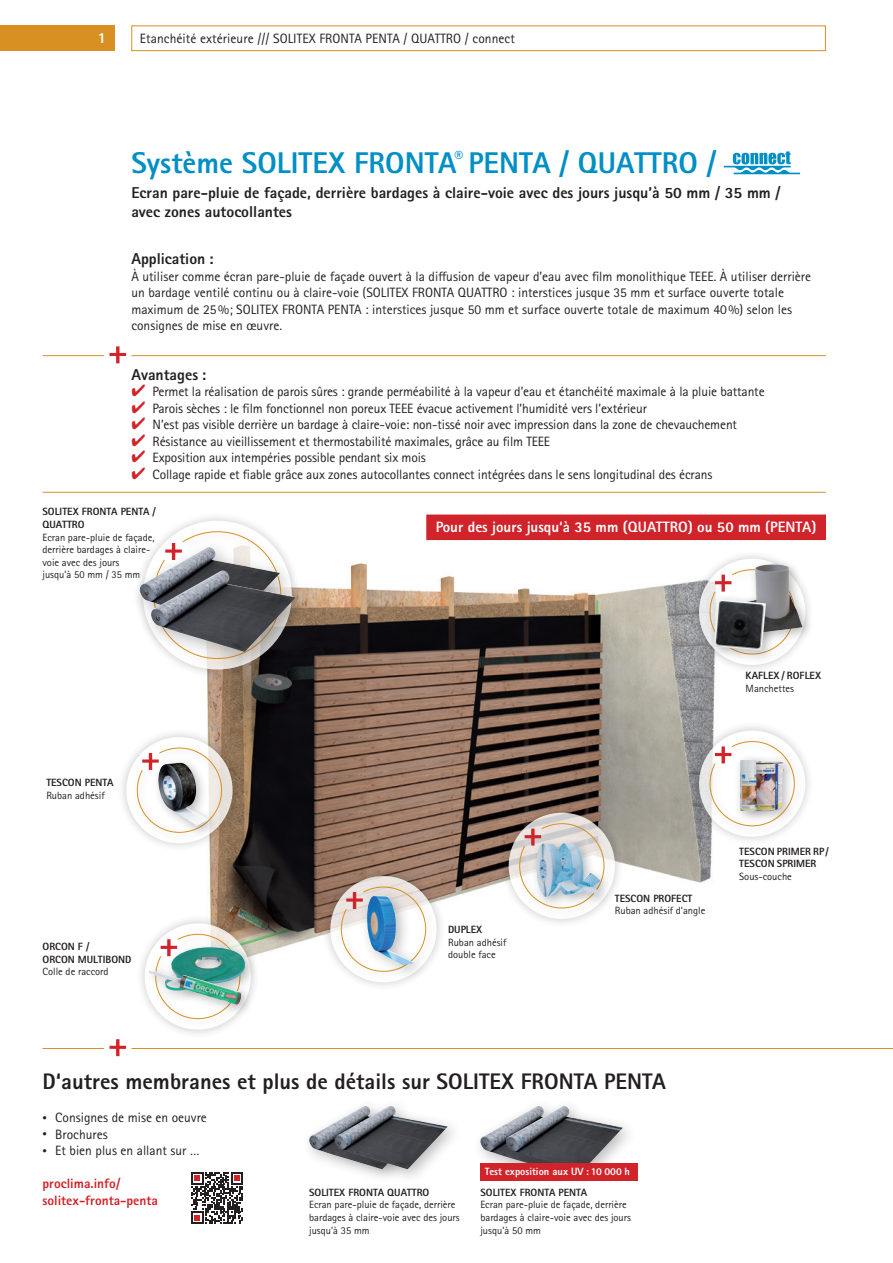
<style>
.page{position:relative;width:893px;height:1263px;background:#fff}
.page>*{position:absolute;margin:0;border:0;box-sizing:border-box;transform-origin:0 0}
.t1{font:800 30px "Rotis Sans Serif Pro";color:#008fc5}
.t2{font:800 22.5px "Rotis Sans Serif Pro";color:#231f20}
.t3{font:800 15.75px/18.9px "Rotis Sans Serif Pro";color:#231f20}
.t4{font:800 15px "Rotis Sans Serif Pro";color:#fff}
.t5{font:13.5px/16.5px "Rotis Sans Serif Pro";letter-spacing:-.01em;color:#231f20}
.t6{font:800 13.5px/16.5px "Rotis Sans Serif Pro";color:#d1232a}
.t7{font:10.5px/12.6px "Rotis Sans Serif Pro";color:#231f20}
.t8{font:800 10.5px/12.6px "Rotis Sans Serif Pro";color:#231f20}
.t9{font:800 10.5px "Rotis Sans Serif Pro";color:#fff}
.s1{color:#d1232a}
.s2{font-size:9px}
</style>
<div class="page">
<div style="left:131px;top:26px;width:695px;height:25px;border:1px solid #d89022"></div>
<div style="left:0;top:26px;width:115px;height:25px;background:#d89022"></div>
<img style="left:207px;top:540px;width:535px;height:414px">
<div style="left:426px;top:514px;width:400px;height:26px;background:#d1232a"></div>
<svg style="left:724px;top:151px;width:76px;height:23px"></svg>
<hr style="left:43px;top:355px;width:61px;height:1px;background:#d89022">
<hr style="left:131px;top:355px;width:695px;height:1px;background:#d89022">
<svg style="left:110px;top:346px;width:16px;height:17px"></svg>
<hr style="left:43px;top:492px;width:783px;height:1px;background:#d89022">
<svg style="left:191px;top:1172px;width:52px;height:52px"></svg>
<hr style="left:43px;top:1048px;width:61px;height:1px;background:#d89022">
<hr style="left:131px;top:1048px;width:762px;height:1px;background:#d89022">
<svg style="left:110px;top:1039px;width:16px;height:17px"></svg>
<img style="left:309px;top:1127px;width:18px;height:34px">
<div style="left:327px;top:1098px;width:136px;height:87px;background:#231f20;opacity:.3"></div>
<img style="left:333px;top:1106px;width:115px;height:63px">
<img style="left:480px;top:1128px;width:18px;height:35px">
<div style="left:498px;top:1098px;width:140px;height:89px;background:#231f20;opacity:.3"></div>
<img style="left:504px;top:1106px;width:119px;height:57px">
<div style="left:480px;top:1163px;width:158px;height:17px;background:#d1232a"></div>
<div style="left:133px;top:511px;width:169px;height:168px;background:#231f20;opacity:.3"></div>
<div style="left:148px;top:525px;width:145px;height:146px;background:#231f20;opacity:.3"></div>
<svg style="left:153px;top:531px;width:129px;height:7px"></svg>
<div style="left:321px;top:867px;width:125px;height:125px;background:#231f20;opacity:.3"></div>
<svg style="left:330px;top:876px;width:107px;height:106px"></svg>
<div style="left:335px;top:881px;width:103px;height:103px;background:#231f20;opacity:.3"></div>
<svg style="left:341px;top:886px;width:85px;height:86px"></svg>
<div style="left:499px;top:803px;width:126px;height:126px;background:#231f20;opacity:.3"></div>
<div style="left:513px;top:817px;width:103px;height:103px;background:#231f20;opacity:.3"></div>
<div style="left:135px;top:914px;width:126px;height:125px;background:#231f20;opacity:.3"></div>
<div style="left:149px;top:928px;width:103px;height:103px;background:#231f20;opacity:.3"></div>
<div style="left:159px;top:941px;width:98px;height:62px;background:#231f20;opacity:.3"></div>
<img style="left:241px;top:947px;width:4px;height:18px">
<div style="left:144px;top:965px;width:109px;height:51px;background:#231f20;opacity:.3"></div>
<img style="left:149px;top:933px;width:92px;height:86px">
<div style="left:690px;top:721px;width:125px;height:125px;background:#231f20;opacity:.3"></div>
<svg style="left:699px;top:730px;width:106px;height:107px"></svg>
<div style="left:704px;top:735px;width:103px;height:103px;background:#231f20;opacity:.3"></div>
<svg style="left:709px;top:741px;width:86px;height:85px"></svg>
<div style="left:741px;top:755px;width:54px;height:68px;background:#231f20;opacity:.3"></div>
<div style="left:734px;top:753px;width:35px;height:70px;background:#231f20;opacity:.3"></div>
<img style="left:740px;top:760px;width:9px;height:49px">
<div style="left:690px;top:549px;width:125px;height:126px;background:#231f20;opacity:.3"></div>
<div style="left:704px;top:563px;width:103px;height:103px;background:#231f20;opacity:.3"></div>
<svg style="left:709px;top:569px;width:86px;height:86px"></svg>
<div style="left:739px;top:558px;width:74px;height:87px;background:#231f20;opacity:.3"></div>
<img style="left:745px;top:564px;width:48px;height:69px">
<div style="left:117px;top:728px;width:125px;height:125px;background:#231f20;opacity:.3"></div>
<div style="left:126px;top:737px;width:107px;height:106px;background:#fff;border-radius:50%"></div>
<div style="left:131px;top:742px;width:103px;height:103px;background:#231f20;opacity:.3"></div>
<svg style="left:137px;top:747px;width:85px;height:86px"></svg>
<div style="left:152px;top:757px;width:67px;height:80px;background:#231f20;opacity:.3"></div>
<img style="left:158px;top:763px;width:51px;height:63px">
<div style="left:708px;top:594px;width:69px;height:68px;background:#231f20;opacity:.3"></div>
<img style="left:714px;top:599px;width:52px;height:52px">
<div style="left:530px;top:837px;width:81px;height:72px;background:#231f20;opacity:.3"></div>
<svg style="left:519px;top:823px;width:86px;height:86px"></svg>
<div style="left:359px;top:888px;width:69px;height:91px;background:#231f20;opacity:.3"></div>
<img style="left:367px;top:895px;width:48px;height:70px">
<div style="left:130px;top:538px;width:168px;height:106px;background:#231f20;opacity:.3"></div>
<img style="left:140px;top:547px;width:140px;height:79px">
<div style="left:142px;top:561px;width:172px;height:110px;background:#231f20;opacity:.3"></div>
<img style="left:151px;top:571px;width:145px;height:81px">
<p class="t4" style="left:98px;top:29px;width:10px">1</p>
<p class="t5" style="left:140px;top:30px;width:377px">Etanchéité extérieure /// SOLITEX FRONTA PENTA / QUATTRO / connect</p>
<h1 class="t1" style="left:131px;top:144px;width:586px">Système SOLITEX FRONTA<sup>®</sup> PENTA / QUATTRO /</h1>
<p class="t3" style="left:131px;top:183px;width:651px">Ecran pare-pluie de façade, derrière bardages à claire-voie avec des jours jusqu’à 50 mm / 35 mm / avec zones autocollantes</p>
<p class="t3" style="left:131px;top:249px;width:84px">Application :</p>
<p class="t5" style="left:131px;top:268px;width:681px">À utiliser comme écran pare-pluie de façade ouvert à la diffusion de vapeur d’eau avec film monolithique TEEE. À utiliser derrière un bardage ventilé continu ou à claire-voie (SOLITEX FRONTA QUATTRO : interstices jusque 35 mm et surface ouverte totale maximum de 25%; SOLITEX FRONTA PENTA : interstices jusque 50 mm et surface ouverte totale de maximum 40%) selon les consignes de mise en œuvre.</p>
<p class="t3" style="left:131px;top:365px;width:76px">Avantages :</p>
<p class="t5" style="left:131px;top:384px;width:635px"><span class="s1">✔</span> Permet la réalisation de parois sûres : grande perméabilité à la vapeur d’eau et étanchéité maximale à la pluie battante</p>
<p class="t5" style="left:131px;top:400px;width:517px"><span class="s1">✔</span> Parois sèches : le film fonctionnel non poreux TEEE évacue activement l’humidité vers l’extérieur</p>
<p class="t5" style="left:131px;top:417px;width:607px"><span class="s1">✔</span> N’est pas visible derrière un bardage à claire-voie: non-tissé noir avec impression dans la zone de chevauchement</p>
<p class="t5" style="left:131px;top:433px;width:420px"><span class="s1">✔</span> Résistance au vieillissement et thermostabilité maximales, grâce au film TEEE</p>
<p class="t5" style="left:131px;top:450px;width:296px"><span class="s1">✔</span> Exposition aux intempéries possible pendant six mois</p>
<p class="t5" style="left:131px;top:466px;width:583px"><span class="s1">✔</span> Collage rapide et fiable grâce aux zones autocollantes connect intégrées dans le sens longitudinal des écrans</p>
<p class="t8" style="left:43px;top:505px;width:115px">SOLITEX FRONTA PENTA /<br>QUATTRO</p>
<p class="t7" style="left:43px;top:531px;width:114px">Ecran pare-pluie de façade, derrière bardages à claire&shy;voie avec des jours<br>jusqu’à 50 mm / 35 mm</p>
<p class="t8" style="left:46px;top:776px;width:69px">TESCON PENTA</p>
<p class="t7" style="left:46px;top:789px;width:60px">Ruban adhésif</p>
<p class="t8" style="left:43px;top:940px;width:90px">ORCON F /<br>ORCON MULTIBOND</p>
<p class="t7" style="left:43px;top:966px;width:68px">Colle de raccord</p>
<p class="t4" style="left:436px;top:518px;width:382px">Pour des jours jusqu‘à 35 mm (QUATTRO) ou 50 mm (PENTA)</p>
<p class="t8" style="left:746px;top:669px;width:77px">KAFLEX / ROFLEX</p>
<p class="t7" style="left:746px;top:682px;width:50px">Manchettes</p>
<p class="t8" style="left:448px;top:923px;width:36px">DUPLEX</p>
<p class="t7" style="left:448px;top:936px;width:60px">Ruban adhésif double face</p>
<p class="t8" style="left:615px;top:892px;width:79px">TESCON PROFECT</p>
<p class="t7" style="left:615px;top:904px;width:92px">Ruban adhésif d‘angle</p>
<p class="t8" style="left:739px;top:845px;width:91px">TESCON PRIMER RP /<br>TESCON SPRIMER</p>
<p class="t7" style="left:739px;top:870px;width:54px">Sous-couche</p>
<h2 class="t2" style="left:43px;top:1067px;width:625px">D‘autres membranes et plus de détails sur SOLITEX FRONTA PENTA</h2>
<p class="t5" style="left:43px;top:1110px;width:166px"><span class="s2">•</span> Consignes de mise en oeuvre</p>
<p class="t5" style="left:43px;top:1126px;width:67px"><span class="s2">•</span> Brochures</p>
<p class="t5" style="left:43px;top:1143px;width:158px"><span class="s2">•</span> Et bien plus en allant sur …</p>
<p class="t6" style="left:43px;top:1175px;width:117px">proclima.info/ solitex-fronta-penta</p>
<p class="t8" style="left:309px;top:1186px;width:122px">SOLITEX FRONTA QUATTRO</p>
<p class="t9" style="left:485px;top:1165px;width:147px">Test exposition aux UV : 10 000 h</p>
<p class="t8" style="left:480px;top:1186px;width:108px">SOLITEX FRONTA PENTA</p>
<p class="t7" style="left:480px;top:1198px;width:152px">Ecran pare-pluie de façade, derrière bardages à claire-voie avec des jours jusqu’à 50 mm</p>
<p class="t7" style="left:309px;top:1198px;width:152px">Ecran pare-pluie de façade, derrière bardages à claire-voie avec des jours jusqu’à 35 mm</p>
</div>
